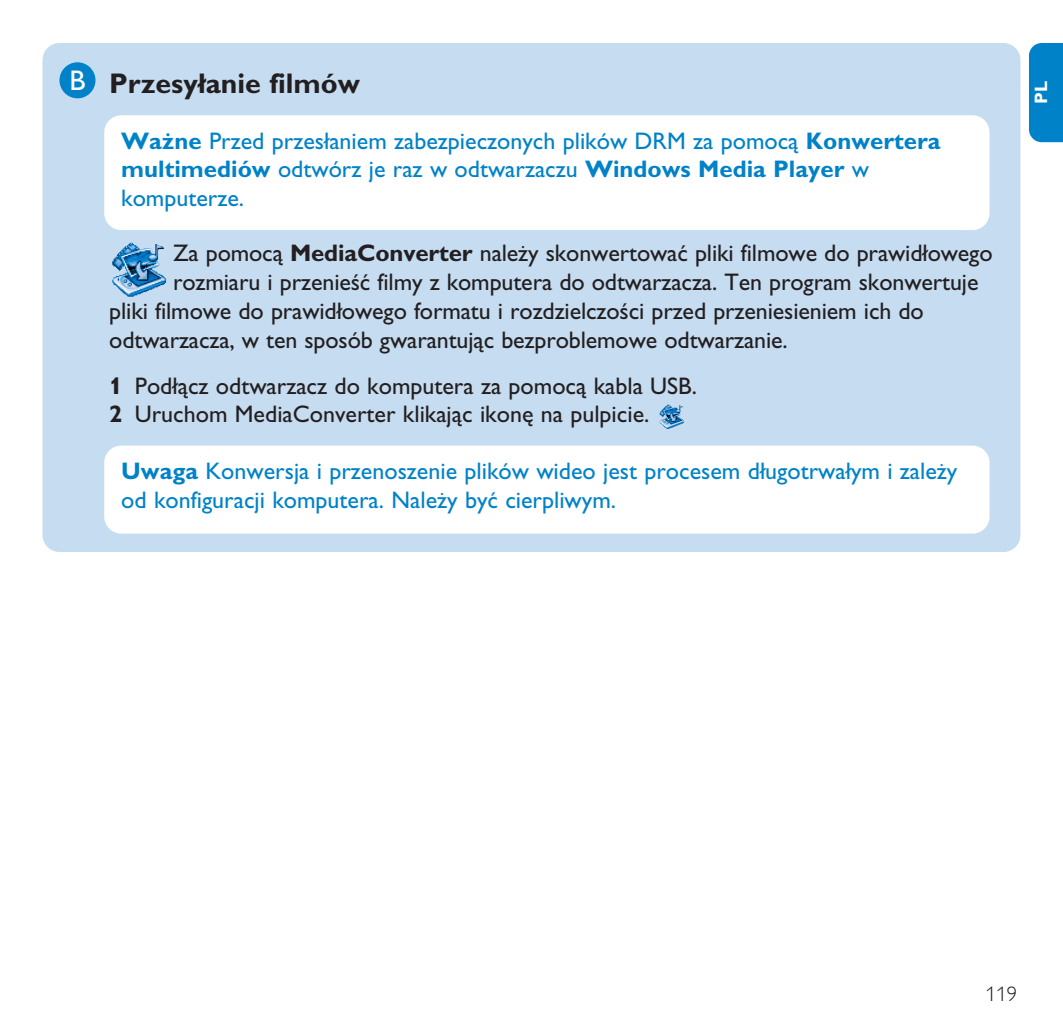
<style>
.page{position:relative;width:1063px;height:1021px;background:#fff}
.page>*{position:absolute;margin:0;border:0;box-sizing:border-box;transform-origin:0 0}
.t1{font:700 28.5px "Gill Sans Alt CE";color:#231f20}
.t2{font:24px/28.8px "Gill Sans Alt CE";letter-spacing:-.005em;color:#231f20}
.t3{font:24px/28.8px "Gill Sans Alt CE";color:#0082c8}
.t4{font:300 21px "Gill Alt One";color:#231f20}
.t5{font:700 18px "Gill Sans Alt CE";color:#fff}
.s1{font-family:"Gill Sans Std";font-weight:400;color:#fff}
.s2{font-weight:700}
</style>
<div class="page">
<div style="left:1029px;top:43px;width:34px;height:99px;background:#0082c8"></div>
<div style="left:43px;top:43px;width:977px;height:509px;background:#c5dcf1;border-radius:17px"></div>
<div style="left:59px;top:62px;width:36px;height:36px;background:#0082c8;border-radius:50%"></div>
<div style="left:104px;top:115px;width:886px;height:115px;background:#fff;border-radius:17px"></div>
<div style="left:104px;top:445px;width:886px;height:88px;background:#fff;border-radius:17px"></div>
<img style="left:660px;top:404px;width:24px;height:25px">
<img style="left:112px;top:243px;width:54px;height:53px">
<p class="t1" style="left:70px;top:73px;width:292px"><span class="s1">B</span> Przesyłanie filmów</p>
<p class="t3" style="left:121px;top:129px;width:821px"><span class="s2">Ważne</span> Przed przesłaniem zabezpieczonych plików DRM za pomocą <span class="s2">Konwertera multimediów</span> odtwórz je raz w odtwarzaczu <span class="s2">Windows Media Player</span> w komputerze.</p>
<p class="t2" style="left:173px;top:241px;width:821px">Za pomocą <span class="s2">MediaConverter</span> należy skonwertować pliki filmowe do prawidłowego</p>
<p class="t2" style="left:173px;top:270px;width:807px">rozmiaru i przenieść filmy z komputera do odtwarzacza. Ten program skonwertuje</p>
<p class="t2" style="left:109px;top:299px;width:816px">pliki filmowe do prawidłowego formatu i rozdzielczości przed przeniesieniem ich do</p>
<p class="t2" style="left:109px;top:328px;width:680px">odtwarzacza, w ten sposób gwarantując bezproblemowe odtwarzanie.</p>
<p class="t2" style="left:109px;top:374px;width:589px"><span class="s2">1</span> Podłącz odtwarzacz do komputera za pomocą kabla USB.<br><span class="s2">2</span> Uruchom MediaConverter klikając ikonę na pulpicie.</p>
<p class="t3" style="left:121px;top:459px;width:838px"><span class="s2">Uwaga</span> Konwersja i przenoszenie plików wideo jest procesem długotrwałym i zależy od konfiguracji komputera. Należy być cierpliwym.</p>
<p class="t5" style="left:1035px;top:104px;width:24px;rotate:-90deg">PL</p>
<p class="t4" style="left:986px;top:986px;width:33px">119</p>
</div>
